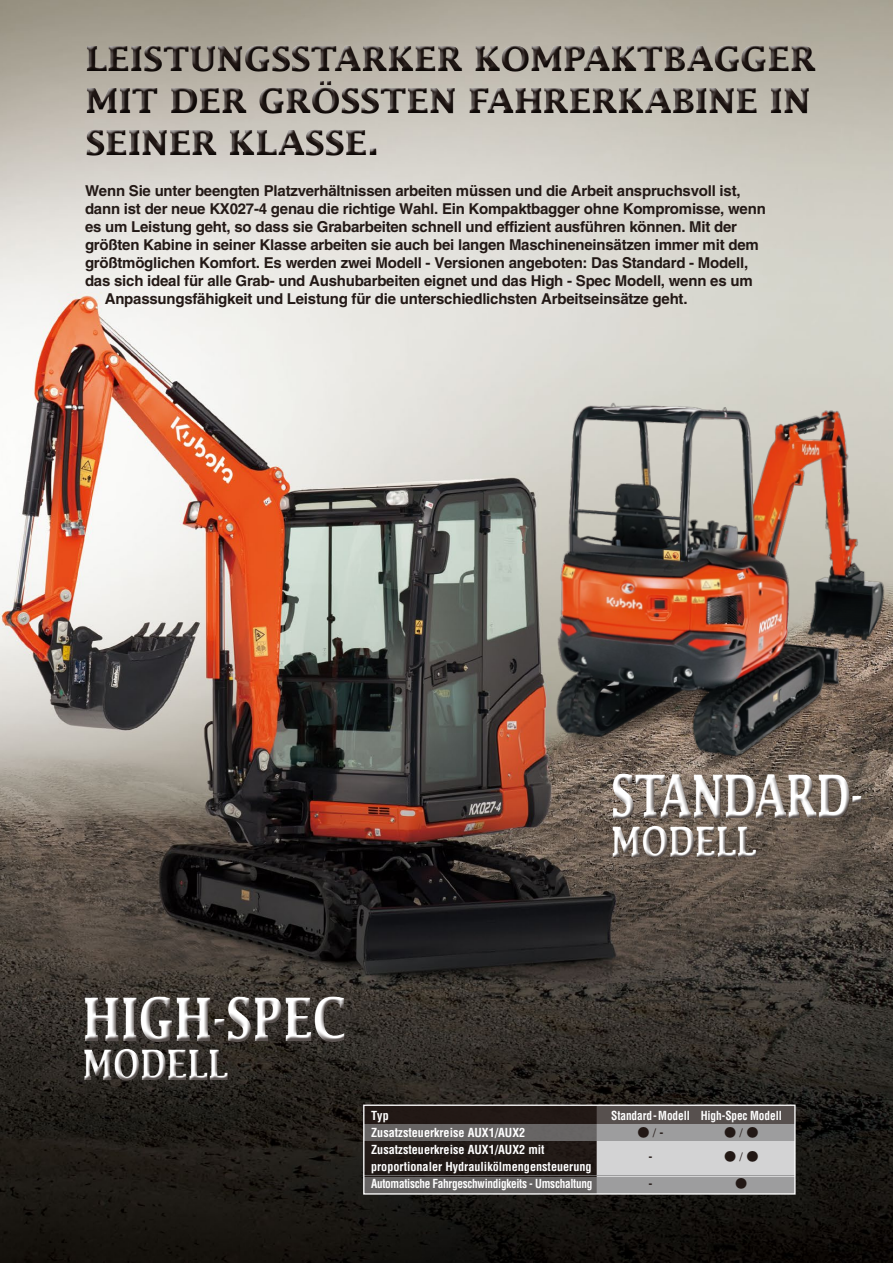
<style>
.page{position:relative;width:893px;height:1263px;background:#fff}
.page>*{position:absolute;margin:0;border:0;box-sizing:border-box;transform-origin:0 0}
.t1{font:700 60px "Lucida Std";color:#fff;scale:.75 1}
.t2{font:700 60px "Lucida Std";letter-spacing:-.02em;color:#fff;scale:.68 1}
.t3{font:700 42px "Lucida Std";color:#fff;scale:.75 1}
.t4{font:700 34.5px/42px "Lucida Std";letter-spacing:-.01em;color:#231916}
.t5{font:700 15px "Helvetica";letter-spacing:-.015em;color:#231916}
.t6{font:700 condensed 12.15px/17.2px "Helvetica";color:#fff}
.t7{font:700 condensed 12.15px "Helvetica";color:#fff;scale:.93 1}
.t8{font:500 12.15px "Gothic BBB";color:#221815}
.t9{font:700 condensed 12.15px "Helvetica";color:#221815}
.s1{font-family:"Helvetica";font-weight:700;font-stretch:condensed}
</style>
<div class="page">
<img style="left:0;top:0;width:893px;height:1263px">
<div style="left:83px;top:44px;width:737px;height:116px;background:#231916;opacity:.75"></div>
<div style="left:80px;top:992px;width:268px;height:90px;background:#fff;opacity:.75"></div>
<div style="left:80px;top:994px;width:269px;height:90px;background:#231916;opacity:.75"></div>
<div style="left:609px;top:772px;width:257px;height:90px;background:#231916;opacity:.75"></div>
<img style="left:537px;top:391px;width:356px;height:384px">
<div style="left:597px;top:1105px;width:198px;height:89px;background:#d3d3d4"></div>
<div style="left:364px;top:1105px;width:233px;height:89px;background:#221815"></div>
<svg style="left:365px;top:1124px;width:429px;height:17px;background:#7f7e7e"></svg>
<svg style="left:365px;top:1176px;width:429px;height:16px;background:#7e7d7d"></svg>
<div style="left:596px;top:1106px;width:198px;height:18px;background:#57504e"></div>
<div style="left:363px;top:1104px;width:433px;height:90px;border:1px solid #fff"></div>
<h3 class="t4" style="left:85px;top:37px;width:732px">LEISTUNGSSTARKER KOMPAKTBAGGER<br>MIT DER GRÖSSTEN FAHRERKABINE IN<br>SEINER KLASSE.</h3>
<p class="t5" style="left:85px;top:181px;width:657px">Wenn Sie unter beengten Platzverhältnissen arbeiten müssen und die Arbeit anspruchsvoll ist,</p>
<p class="t5" style="left:85px;top:199px;width:682px">dann ist der neue KX027-4 genau die richtige Wahl. Ein Kompaktbagger ohne Kompromisse, wenn</p>
<p class="t5" style="left:85px;top:217px;width:653px">es um Leistung geht, so dass sie Grabarbeiten schnell und effizient ausführen können. Mit der</p>
<p class="t5" style="left:85px;top:235px;width:675px">größten Kabine in seiner Klasse arbeiten sie auch bei langen Maschineneinsätzen immer mit dem</p>
<p class="t5" style="left:85px;top:253px;width:665px">größtmöglichen Komfort. Es werden zwei Modell - Versionen angeboten: Das Standard - Modell,</p>
<p class="t5" style="left:85px;top:271px;width:669px">das sich ideal für alle Grab- und Aushubarbeiten eignet und das High - Spec Modell, wenn es um</p>
<p class="t5" style="left:105px;top:289px;width:584px">Anpassungsfähigkeit und Leistung für die unterschiedlichsten Arbeitseinsätze geht.</p>
<h1 class="t2" style="left:611px;top:760px;width:372px">STANDARD-</h1>
<h2 class="t3" style="left:611px;top:817px;width:195px">MODELL</h2>
<h1 class="t1" style="left:83px;top:983px;width:353px">HIGH-SPEC</h1>
<h2 class="t3" style="left:83px;top:1039px;width:195px">MODELL</h2>
<p class="t6" style="left:371px;top:1106px;width:223px">Typ<br>Zusatzsteuerkreise AUX1/AUX2<br>Zusatzsteuerkreise AUX1/AUX2 mit proportionaler Hydraulikölmengensteuerung Automatische Fahrgeschwindigkeits - Umschaltung</p>
<p class="t7" style="left:611px;top:1107px;width:86px">Standard-Modell</p>
<p class="t8" style="left:637px;top:1125px;width:28px">● / <span class="s1">-</span></p>
<p class="t9" style="left:648px;top:1149px;width:6px">-</p>
<p class="t9" style="left:648px;top:1176px;width:6px">-</p>
<p class="t7" style="left:701px;top:1107px;width:89px">High-Spec Modell</p>
<p class="t8" style="left:724px;top:1125px;width:36px">● / ●</p>
<p class="t8" style="left:724px;top:1150px;width:36px">● / ●</p>
<p class="t8" style="left:735px;top:1177px;width:14px">●</p>
</div>
